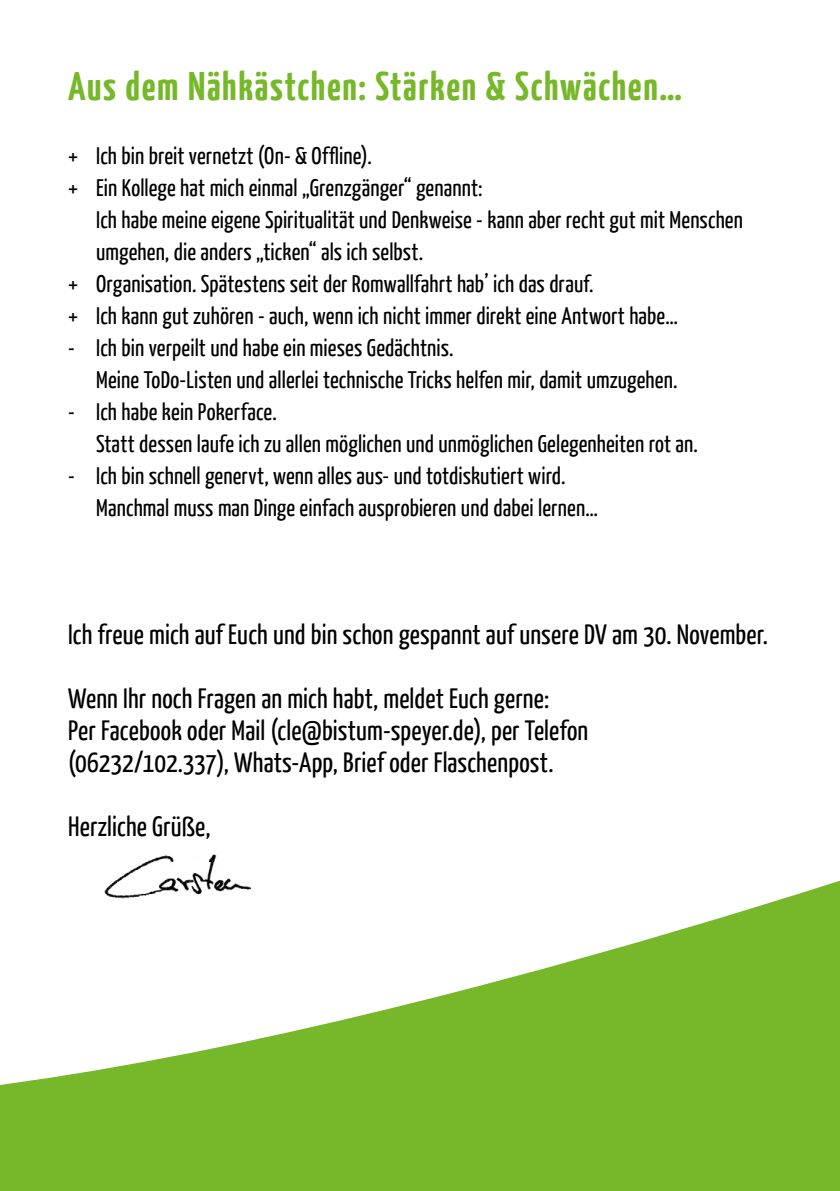
<style>
.page{position:relative;width:840px;height:1191px;background:#fff}
.page>*{position:absolute;margin:0;border:0;box-sizing:border-box;transform-origin:0 0}
.Headline_1{font:700 40px "BDKJ";letter-spacing:.03em;color:#76b82a}
.Normal_linksbündig{font:28px/32px "BDKJ";letter-spacing:-.01em;color:#000}
.Normal_linksbündig-2{font:24px/32px "BDKJ";letter-spacing:-.005em;color:#000}
</style>
<div class="page">
<svg style="left:0;top:881px;width:839px;height:310px;fill:#76b82a"></svg>
<img style="left:104px;top:854px;width:157px;height:52px">
<p class="Headline_1" style="left:68px;top:60px;width:615px">Aus dem Nähkästchen: Stärken &amp; Schwächen…</p>
<p class="Normal_linksbündig-2" style="left:68px;top:139px;width:305px">+ Ich bin breit vernetzt (On- &amp; Offline).</p>
<p class="Normal_linksbündig-2" style="left:68px;top:171px;width:416px">+ Ein Kollege hat mich einmal „Grenzgänger“ genannt:</p>
<p class="Normal_linksbündig-2" style="left:96px;top:203px;width:648px">Ich habe meine eigene Spiritualität und Denkweise - kann aber recht gut mit Menschen</p>
<p class="Normal_linksbündig-2" style="left:96px;top:235px;width:329px">umgehen, die anders „ticken“ als ich selbst.</p>
<p class="Normal_linksbündig-2" style="left:68px;top:267px;width:527px">+ Organisation. Spätestens seit der Romwallfahrt hab’ ich das drauf.</p>
<p class="Normal_linksbündig-2" style="left:68px;top:299px;width:611px">+ Ich kann gut zuhören - auch, wenn ich nicht immer direkt eine Antwort habe…</p>
<p class="Normal_linksbündig-2" style="left:96px;top:331px;width:583px;text-indent:-28px">- Ich bin verpeilt und habe ein mieses Gedächtnis.<br>Meine ToDo-Listen und allerlei technische Tricks helfen mir, damit umzugehen.</p>
<p class="Normal_linksbündig-2" style="left:96px;top:395px;width:603px;text-indent:-28px">- Ich habe kein Pokerface.<br>Statt dessen laufe ich zu allen möglichen und unmöglichen Gelegenheiten rot an.</p>
<p class="Normal_linksbündig-2" style="left:96px;top:459px;width:503px;text-indent:-28px">- Ich bin schnell genervt, wenn alles aus- und totdiskutiert wird.<br>Manchmal muss man Dinge einfach ausprobieren und dabei lernen…</p>
<p class="Normal_linksbündig" style="left:68px;top:617px;width:701px">Ich freue mich auf Euch und bin schon gespannt auf unsere DV am 30. November.</p>
<p class="Normal_linksbündig" style="left:68px;top:681px;width:522px">Wenn Ihr noch Fragen an mich habt, meldet Euch gerne:<br>Per Facebook oder Mail (cle@bistum-speyer.de), per Telefon (06232/102.337), Whats-App, Brief oder Flaschenpost.</p>
<p class="Normal_linksbündig" style="left:68px;top:809px;width:144px">Herzliche Grüße,</p>
</div>
